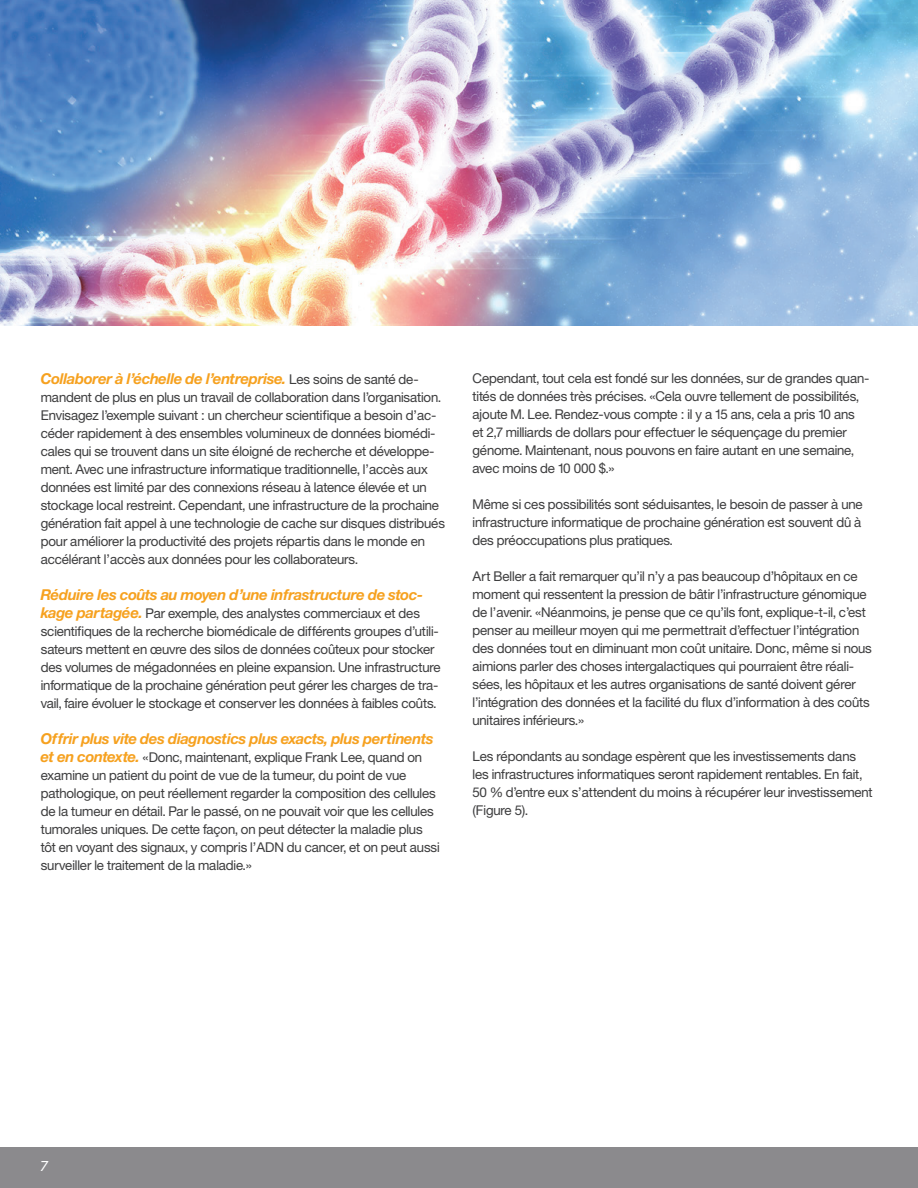
<style>
.page{position:relative;width:918px;height:1188px;background:#fff}
.page>*{position:absolute;margin:0;border:0;box-sizing:border-box;transform-origin:0 0}
.t1{font:italic 700 15px "Helv Neuefor IBM";letter-spacing:-.01em;color:#f6a11f}
.t2{font:italic 15px "Proxima Nova";color:#fff}
.t3{font:13.5px/18px "Helv Neuefor IBM";letter-spacing:-.01em;color:#3e3e3f}
.s1{font-weight:400;font-style:normal;font-size:13.5px;color:#3e3e3f}
.s2{font-weight:700;font-style:italic;font-size:15px;color:#f6a11f}
</style>
<div class="page">
<div style="left:0;top:1148px;width:918px;height:40px;background:#8b8a8d"></div>
<img style="left:0;top:0;width:918px;height:326px">
<p class="t1" style="left:41px;top:370px;width:379px">Collaborer à l’échelle de l’entreprise. <span class="s1">Les soins de santé de-</span></p>
<p class="t3" style="left:41px;top:388px;width:406px">mandent de plus en plus un travail de collaboration dans l’organisation.<br>Envisagez l’exemple suivant : un chercheur scientifique a besoin d’ac&shy;céder rapidement à des ensembles volumineux de données biomédi&shy;cales qui se trouvent dans un site éloigné de recherche et développe&shy;ment. Avec une infrastructure informatique traditionnelle, l’accès aux données est limité par des connexions réseau à latence élevée et un stockage local restreint. Cependant, une infrastructure de la prochaine génération fait appel à une technologie de cache sur disques distribués pour améliorer la productivité des projets répartis dans le monde en accélérant l’accès aux données pour les collaborateurs.</p>
<p class="t1" style="left:41px;top:586px;width:384px">Réduire les coûts au moyen d’une infrastructure de stoc-</p>
<p class="t3" style="left:41px;top:604px;width:401px"><span class="s2">kage partagée.</span> Par exemple, des analystes commerciaux et des scientifiques de la recherche biomédicale de différents groupes d’utili&shy;sateurs mettent en œuvre des silos de données coûteux pour stocker des volumes de mégadonnées en pleine expansion. Une infrastructure informatique de la prochaine génération peut gérer les charges de tra&shy;vail, faire évoluer le stockage et conserver les données à faibles coûts.</p>
<p class="t1" style="left:41px;top:730px;width:394px">Offrir plus vite des diagnostics plus exacts, plus pertinents</p>
<p class="t3" style="left:41px;top:748px;width:401px"><span class="s2">et en contexte.</span> «Donc, maintenant, explique Frank Lee, quand on examine un patient du point de vue de la tumeur, du point de vue pathologique, on peut réellement regarder la composition des cellules de la tumeur en détail. Par le passé, on ne pouvait voir que les cellules tumorales uniques. De cette façon, on peut détecter la maladie plus tôt en voyant des signaux, y compris l’ADN du cancer, et on peut aussi surveiller le traitement de la maladie.»</p>
<p class="t3" style="left:472px;top:369px;width:399px">Cependant, tout cela est fondé sur les données, sur de grandes quan&shy;tités de données très précises. «Cela ouvre tellement de possibilités, ajoute M. Lee. Rendez-vous compte : il y a 15 ans, cela a pris 10 ans<br>et 2,7 milliards de dollars pour effectuer le séquençage du premier génome. Maintenant, nous pouvons en faire autant en une semaine, avec moins de 10 000 $.»</p>
<p class="t3" style="left:472px;top:495px;width:392px;text-align:justify">Même si ces possibilités sont séduisantes, le besoin de passer à une infrastructure informatique de prochaine génération est souvent dû à des préoccupations plus pratiques.</p>
<p class="t3" style="left:472px;top:567px;width:401px">Art Beller a fait remarquer qu’il n’y a pas beaucoup d’hôpitaux en ce moment qui ressentent la pression de bâtir l’infrastructure génomique de l’avenir. «Néanmoins, je pense que ce qu’ils font, explique-t-il, c’est penser au meilleur moyen qui me permettrait d’effectuer l’intégration des données tout en diminuant mon coût unitaire. Donc, même si nous aimions parler des choses intergalactiques qui pourraient être réali&shy;sées, les hôpitaux et les autres organisations de santé doivent gérer l’intégration des données et la facilité du flux d’information à des coûts unitaires inférieurs.»</p>
<p class="t3" style="left:472px;top:747px;width:402px">Les répondants au sondage espèrent que les investissements dans les infrastructures informatiques seront rapidement rentables. En fait, 50 % d’entre eux s’attendent du moins à récupérer leur investissement (Figure 5).</p>
<p class="t2" style="left:40px;top:1158px;width:9px">7</p>
</div>
